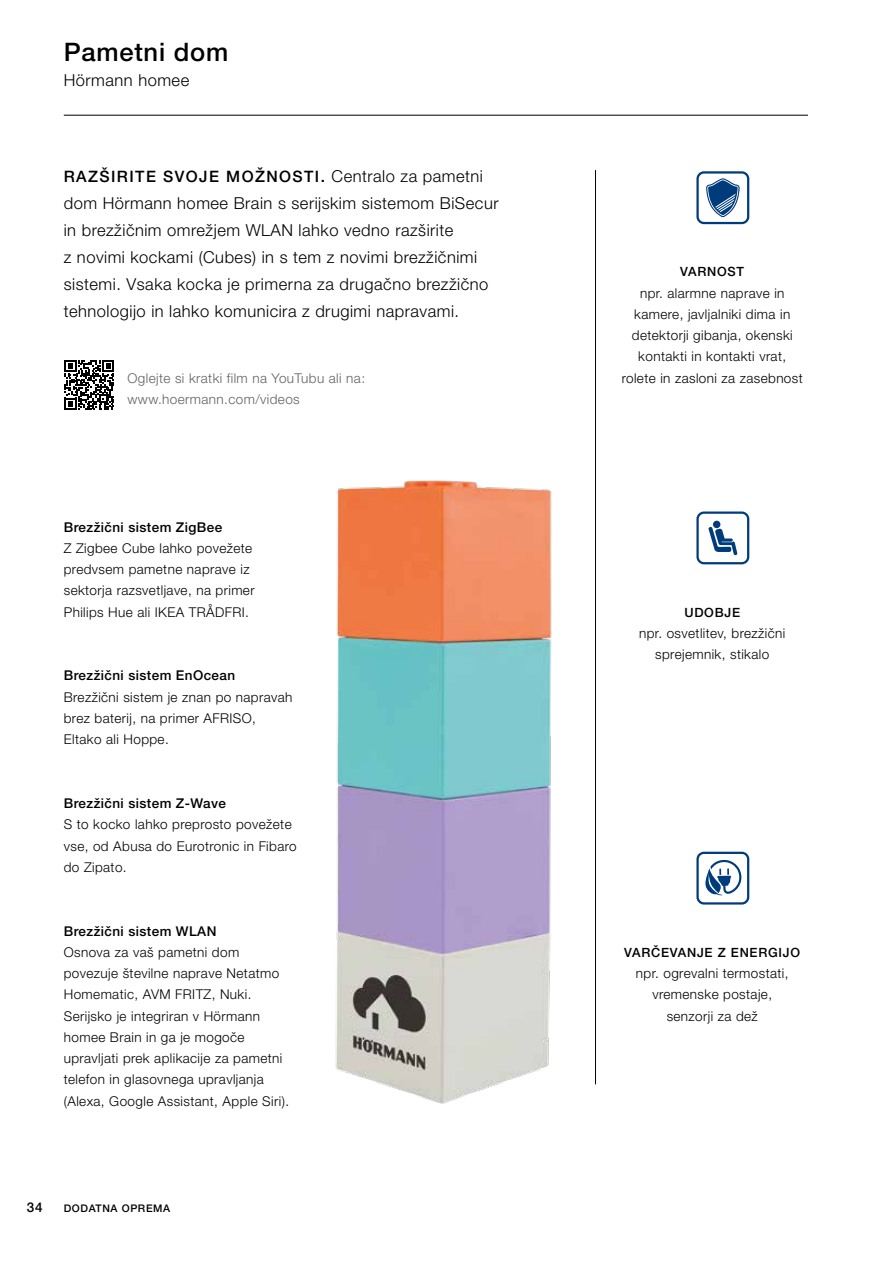
<style>
.page{position:relative;width:893px;height:1263px;background:#fff}
.page>*{position:absolute;margin:0;border:0;box-sizing:border-box;transform-origin:0 0}
.t1{font:500 25.5px "Hoermann Helvetica Neue";letter-spacing:.03em;color:#000}
.t2{font:300 16.5px/27px "Hoermann Helvetica Neue";letter-spacing:.03em;color:#000}
.t3{font:500 15.75px "Hoermann Helvetica Neue";letter-spacing:.09em;color:#000}
.t4{font:300 13.5px/21.3px "Hoermann Helvetica Neue";letter-spacing:.03em;color:#000}
.t5{font:500 13.5px "Hoermann Helvetica Neue";letter-spacing:.03em;color:#000}
.t6{font:300 13.5px/21.3px "Hoermann Helvetica Neue";letter-spacing:.03em;color:#626261}
.t7{font:500 12.75px "Hoermann Helvetica Neue";letter-spacing:.06em;color:#000}
.t8{font:500 10.5px "Hoermann Helvetica Neue";letter-spacing:.06em;color:#000}
.s1{font-weight:300;font-size:16.5px}
</style>
<div class="page">
<img style="left:335px;top:480px;width:217px;height:624px">
<hr style="left:595px;top:170px;width:1px;height:914px;background:#000">
<svg style="left:64px;top:360px;width:50px;height:50px"></svg>
<div style="left:696px;top:171px;width:53px;height:53px;border:2px solid #003b7c;border-radius:6px"></div>
<svg style="left:706px;top:178px;width:34px;height:39px"></svg>
<div style="left:696px;top:511px;width:53px;height:53px;border:2px solid #003b7c;border-radius:6px"></div>
<div style="left:713px;top:521px;width:7px;height:7px;background:#003b7c;border-radius:50%"></div>
<svg style="left:708px;top:527px;width:29px;height:28px"></svg>
<div style="left:696px;top:852px;width:53px;height:52px;border:2px solid #003b7c;border-radius:6px"></div>
<svg style="left:705px;top:859px;width:37px;height:37px"></svg>
<hr style="left:64px;top:115px;width:744px;height:1px;background:#000">
<h1 class="t1" style="left:64px;top:34px;width:166px">Pametni dom</h1>
<p class="t2" style="left:64px;top:66px;width:127px">Hörmann homee</p>
<p class="t3" style="left:64px;top:165px;width:421px">RAZŠIRITE SVOJE MOŽNOSTI. <span class="s1">Centralo za pametni</span></p>
<p class="t2" style="left:64px;top:188px;width:436px">dom Hörmann homee Brain s serijskim sistemom BiSecur in brezžičnim omrežjem WLAN lahko vedno razširite<br>z novimi kockami (Cubes) in s tem z novimi brezžičnimi sistemi. Vsaka kocka je primerna za drugačno brezžično tehnologijo in lahko komunicira z drugimi napravami.</p>
<p class="t6" style="left:128px;top:366px;width:239px">Oglejte si kratki film na YouTubu ali na: www.hoermann.com/videos</p>
<p class="t5" style="left:64px;top:517px;width:160px">Brezžični sistem ZigBee</p>
<p class="t4" style="left:64px;top:536px;width:192px">Z Zigbee Cube lahko povežete predvsem pametne naprave iz sektorja razsvetljave, na primer<br>Philips Hue ali IKEA TRÅDFRI.</p>
<p class="t5" style="left:64px;top:666px;width:173px">Brezžični sistem EnOcean</p>
<p class="t4" style="left:64px;top:685px;width:230px">Brezžični sistem je znan po napravah brez baterij, na primer AFRISO,<br>Eltako ali Hoppe.</p>
<p class="t5" style="left:64px;top:794px;width:164px">Brezžični sistem Z-Wave</p>
<p class="t4" style="left:64px;top:813px;width:234px">S to kocko lahko preprosto povežete vse, od Abusa do Eurotronic in Fibaro do Zipato.</p>
<p class="t5" style="left:64px;top:921px;width:154px">Brezžični sistem WLAN</p>
<p class="t4" style="left:64px;top:940px;width:227px">Osnova za vaš pametni dom povezuje številne naprave Netatmo<br>Homematic, AVM FRITZ, Nuki.<br>Serijsko je integriran v Hörmann homee Brain in ga je mogoče upravljati prek aplikacije za pametni telefon in glasovnega upravljanja (Alexa, Google Assistant, Apple Siri).</p>
<p class="t5" style="left:27px;top:1198px;width:17px">34</p>
<p class="t8" style="left:64px;top:1201px;width:108px">DODATNA OPREMA</p>
<p class="t7" style="left:680px;top:263px;width:65px">VARNOST</p>
<p class="t4" style="left:622px;top:281px;width:183px;text-align:center">npr. alarmne naprave in kamere, javljalniki dima in detektorji gibanja, okenski kontakti in kontakti vrat, rolete in zasloni za zasebnost</p>
<p class="t7" style="left:684px;top:603px;width:57px">UDOBJE</p>
<p class="t4" style="left:639px;top:621px;width:148px;text-align:center">npr. osvetlitev, brezžični sprejemnik, stikalo</p>
<p class="t7" style="left:624px;top:943px;width:177px">VARČEVANJE Z ENERGIJO</p>
<p class="t4" style="left:636px;top:962px;width:154px;text-align:center">npr. ogrevalni termostati, vremenske postaje, senzorji za dež</p>
</div>
